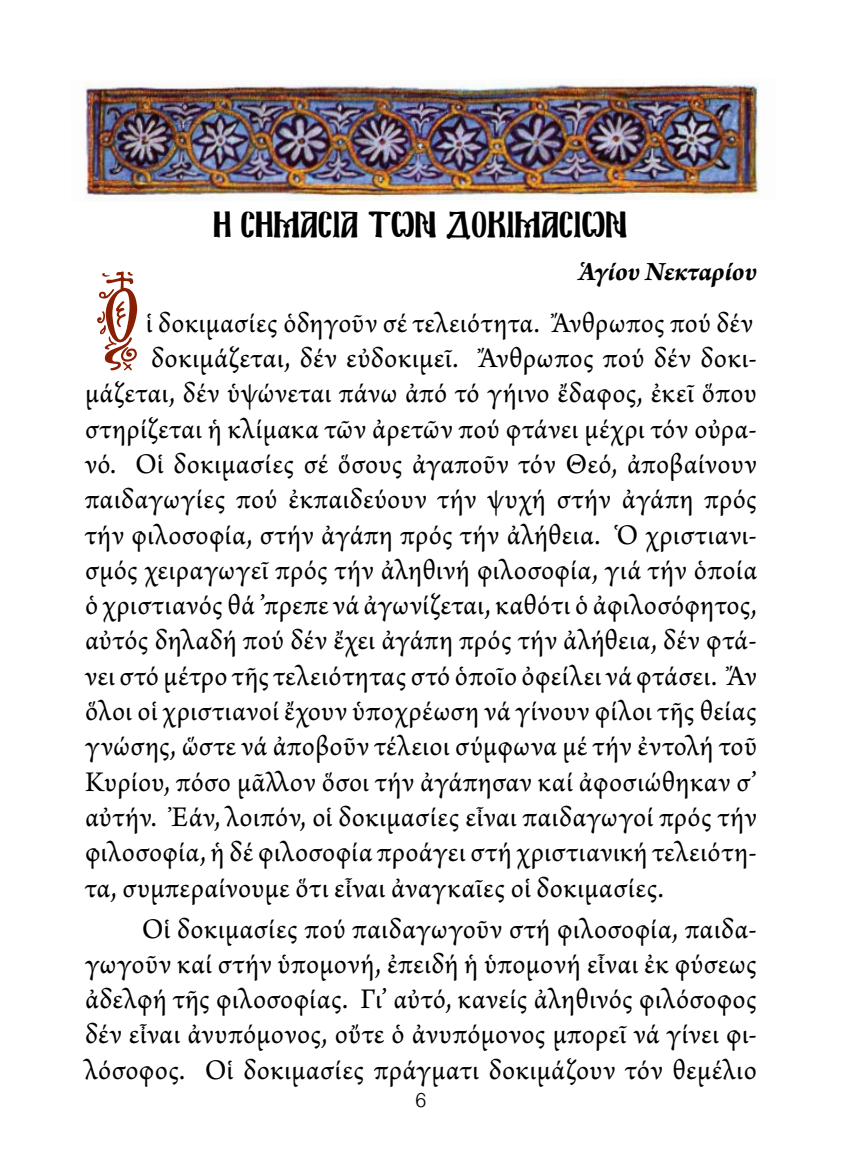
<style>
.page{position:relative;width:842px;height:1163px;background:#fff}
.page>*{position:absolute;margin:0;border:0;box-sizing:border-box;transform-origin:0 0}
.t1{font:100px "Mg Konstantinos";color:#8a2003}
.t2{font:32px "Mg Ekklisia Normal";color:#000;scale:.95 1}
.t3{font:30px/35.2px "Arno Pro";letter-spacing:.02em;color:#000;text-align:justify}
.t4{font:italic 700 28px "Arno Pro";letter-spacing:-.005em;color:#000}
.t5{font:300 20px "UB Helvetica";color:#000}
</style>
<div class="page">
<img style="left:85px;top:82px;width:675px;height:119px">
<p class="t2" style="left:214px;top:211px;width:437px">H SHMASIA TVN DOKIMASIVN</p>
<h1 class="t1" style="left:97px;top:271px;width:47px">O</h1>
<p class="t4" style="left:579px;top:255px;width:180px">Ἁγίου Νεκταρίου</p>
<p class="t3" style="left:146px;top:306px;width:608px">ἱ δοκιμασίες ὁδηγοῦν σέ τελειότητα. Ἄνθρωπος πού δέν</p>
<p class="t3" style="left:151px;top:342px;width:607px">δοκιμάζεται, δέν εὐδοκιμεῖ. Ἄνθρωπος πού δέν δοκι-</p>
<p class="t3" style="left:85px;top:377px;width:673px">μάζεται, δέν ὑψώνεται πάνω ἀπό τό γήινο ἔδαφος, ἐκεῖ ὅπου</p>
<p class="t3" style="left:85px;top:412px;width:673px">στηρίζεται ἡ κλίμακα τῶν ἀρετῶν πού φτάνει μέχρι τόν οὐρα-</p>
<p class="t3" style="left:85px;top:448px;width:673px">νό. Οἱ δοκιμασίες σέ ὅσους ἀγαποῦν τόν Θεό, ἀποβαίνουν</p>
<p class="t3" style="left:85px;top:483px;width:673px">παιδαγωγίες πού ἐκπαιδεύουν τήν ψυχή στήν ἀγάπη πρός</p>
<p class="t3" style="left:85px;top:518px;width:673px">τήν φιλοσοφία, στήν ἀγάπη πρός τήν ἀλήθεια. Ὁ χριστιανι-</p>
<p class="t3" style="left:85px;top:553px;width:673px">σμός χειραγωγεῖ πρός τήν ἀληθινή φιλοσοφία, γιά τήν ὁποία</p>
<p class="t3" style="left:85px;top:589px;width:673px">ὁ χριστιανός θά ’πρεπε νά ἀγωνίζεται, καθότι ὁ ἀφιλοσόφητος,</p>
<p class="t3" style="left:85px;top:624px;width:673px">αὐτός δηλαδή πού δέν ἔχει ἀγάπη πρός τήν ἀλήθεια, δέν φτά-</p>
<p class="t3" style="left:85px;top:659px;width:673px">νει στό μέτρο τῆς τελειότητας στό ὁποῖο ὀφείλει νά φτάσει. Ἄν</p>
<p class="t3" style="left:85px;top:695px;width:673px">ὅλοι οἱ χριστιανοί ἔχουν ὑποχρέωση νά γίνουν φίλοι τῆς θείας</p>
<p class="t3" style="left:85px;top:730px;width:673px">γνώσης, ὥστε νά ἀποβοῦν τέλειοι σύμφωνα μέ τήν ἐντολή τοῦ</p>
<p class="t3" style="left:85px;top:765px;width:673px">Κυρίου, πόσο μᾶλλον ὅσοι τήν ἀγάπησαν καί ἀφοσιώθηκαν σ’</p>
<p class="t3" style="left:85px;top:800px;width:673px">αὐτήν. Ἐάν, λοιπόν, οἱ δοκιμασίες εἶναι παιδαγωγοί πρός τήν</p>
<p class="t3" style="left:85px;top:836px;width:673px">φιλοσοφία, ἡ δέ φιλοσοφία προάγει στή χριστιανική τελειότη-</p>
<p class="t3" style="left:85px;top:871px;width:580px">τα, συμπεραίνουμε ὅτι εἶναι ἀναγκαῖες οἱ δοκιμασίες.</p>
<p class="t3" style="left:85px;top:912px;width:673px;text-indent:57px">Οἱ δοκιμασίες πού παιδαγωγοῦν στή φιλοσοφία, παιδα&shy;γωγοῦν καί στήν ὑπομονή, ἐπειδή ἡ ὑπομονή εἶναι ἐκ φύσεως ἀδελφή τῆς φιλοσοφίας. Γι’ αὐτό, κανείς ἀληθινός φιλόσοφος δέν εἶναι ἀνυπόμονος, οὔτε ὁ ἀνυπόμονος μπορεῖ νά γίνει φι&shy;λόσοφος. Οἱ δοκιμασίες πράγματι δοκιμάζουν τόν θεμέλιο</p>
<p class="t5" style="left:416px;top:1087px;width:12px">6</p>
</div>
